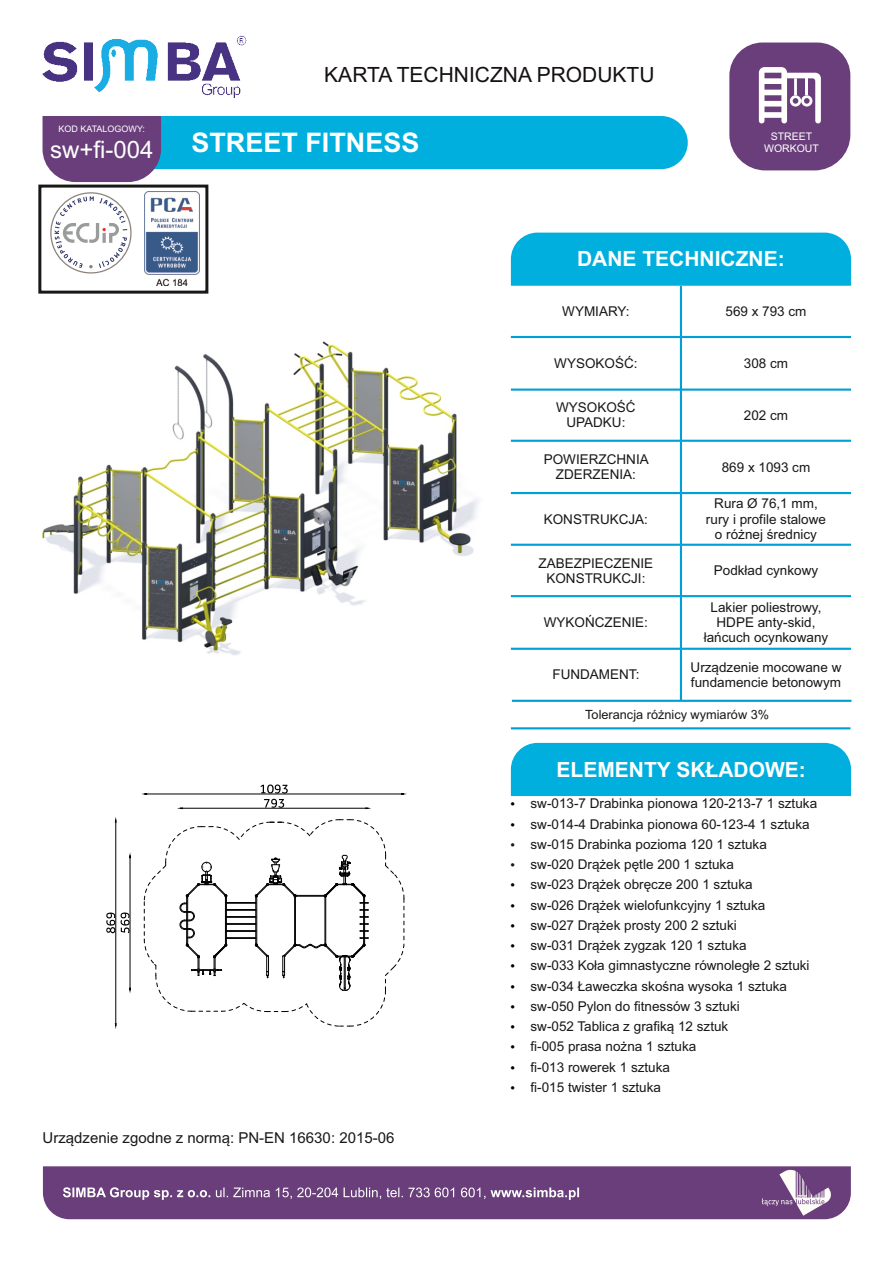
<style>
.page{position:relative;width:893px;height:1263px;background:#fff}
.page>*{position:absolute;margin:0;border:0;box-sizing:border-box;transform-origin:0 0}
.t1{font:700 27px "Arial";color:#fffffe}
.t2{font:24px "Arial";color:#fffffe}
.t3{font:700 21px "Arial";color:#fffffe}
.t4{font:21px "Arial";color:#141013}
.t5{font:15px "Arial";color:#181817}
.t6{font:13.5px/15.1px "Arial";color:#181817;text-align:center}
.t7{font:12.75px "Arial";color:#181817}
.t8{font:10.5px/11.7px "Arial";color:#fffffe;text-align:center}
.t9{font:9px "Arial";color:#fffffe}
</style>
<div class="page">
<div style="left:125px;top:116px;width:563px;height:53px;background:#00afde;border-radius:26px"></div>
<div style="left:43px;top:121px;width:118px;height:61px;background:#693e7b"></div>
<div style="left:511px;top:743px;width:340px;height:53px;background:#00afde"></div>
<div style="left:511px;top:233px;width:340px;height:53px;background:#00afde"></div>
<div style="left:729px;top:43px;width:121px;height:127px;background:#693e7b;border-radius:35px"></div>
<svg style="left:759px;top:67px;width:62px;height:56px"></svg>
<hr style="left:805px;top:78px;width:3px;height:17px;background:#fffffe">
<hr style="left:680px;top:286px;width:2px;height:414px;background:#009fd7">
<hr style="left:511px;top:648px;width:340px;height:2px;background:#009fd7">
<hr style="left:511px;top:595px;width:340px;height:2px;background:#009fd7">
<hr style="left:511px;top:544px;width:340px;height:2px;background:#009fd7">
<hr style="left:511px;top:492px;width:340px;height:2px;background:#009fd7">
<hr style="left:511px;top:440px;width:340px;height:2px;background:#009fd7">
<hr style="left:511px;top:388px;width:340px;height:3px;background:#009fd7">
<hr style="left:511px;top:336px;width:340px;height:2px;background:#009fd7">
<img style="left:42px;top:341px;width:437px;height:315px">
<hr style="left:182px;top:808px;width:184px;height:1px;background:#000">
<svg style="left:264px;top:799px;width:20px;height:9px"></svg>
<hr style="left:116px;top:822px;width:1px;height:202px;background:#000">
<svg style="left:106px;top:912px;width:9px;height:21px"></svg>
<hr style="left:130px;top:858px;width:1px;height:130px;background:#000">
<svg style="left:121px;top:912px;width:9px;height:21px"></svg>
<hr style="left:147px;top:794px;width:255px;height:1px;background:#000">
<svg style="left:260px;top:784px;width:28px;height:9px"></svg>
<svg style="left:144px;top:819px;width:261px;height:208px"></svg>
<svg style="left:43px;top:1166px;width:808px;height:53px;background:#734b84"></svg>
<div style="left:38px;top:185px;width:170px;height:109px;border:3px solid #181817"></div>
<svg style="left:50px;top:192px;width:82px;height:82px"></svg>
<img style="left:144px;top:192px;width:55px;height:93px">
<hr style="left:512px;top:700px;width:339px;height:2px;background:#009ed6">
<hr style="left:511px;top:727px;width:339px;height:2px;background:#009ed6">
<img style="left:42px;top:35px;width:205px;height:86px">
<p class="t9" style="left:58px;top:125px;width:88px">KOD KATALOGOWY:</p>
<h2 class="t2" style="left:50px;top:140px;width:105px">sw+fi-004</h2>
<h3 class="t4" style="left:324px;top:66px;width:332px">KARTA TECHNICZNA PRODUKTU</h3>
<h1 class="t1" style="left:191px;top:132px;width:230px">STREET FITNESS</h1>
<p class="t8" style="left:764px;top:131px;width:56px">STREET<br>WORKOUT</p>
<h3 class="t3" style="left:577px;top:251px;width:209px">DANE TECHNICZNE:</h3>
<p class="t6" style="left:562px;top:305px;width:69px">WYMIARY:</p>
<p class="t6" style="left:725px;top:305px;width:83px">569 x 793 cm</p>
<p class="t6" style="left:554px;top:357px;width:85px">WYSOKOŚĆ:</p>
<p class="t6" style="left:744px;top:357px;width:46px">308 cm</p>
<p class="t6" style="left:556px;top:401px;width:81px">WYSOKOŚĆ</p>
<p class="t6" style="left:566px;top:416px;width:61px">UPADKU:</p>
<p class="t6" style="left:744px;top:409px;width:46px">202 cm</p>
<p class="t6" style="left:544px;top:453px;width:107px">POWIERZCHNIA<br>ZDERZENIA:</p>
<p class="t6" style="left:722px;top:460px;width:90px">869 x 1093 cm</p>
<p class="t6" style="left:544px;top:512px;width:106px">KONSTRUKCJA:</p>
<p class="t6" style="left:706px;top:512px;width:122px">rury i profile stalowe o różnej średnicy</p>
<p class="t6" style="left:714px;top:497px;width:105px">Rura Ø 76,1 mm,</p>
<p class="t6" style="left:538px;top:556px;width:116px">ZABEZPIECZENIE<br>KONSTRUKCJI:</p>
<p class="t6" style="left:714px;top:564px;width:106px">Podkład cynkowy</p>
<p class="t6" style="left:544px;top:616px;width:106px">WYKOŃCZENIE:</p>
<p class="t6" style="left:716px;top:616px;width:101px">HDPE anty-skid,</p>
<p class="t6" style="left:711px;top:601px;width:112px">Lakier poliestrowy,</p>
<p class="t6" style="left:704px;top:631px;width:126px">łańcuch ocynkowany</p>
<p class="t6" style="left:552px;top:668px;width:89px">FUNDAMENT:</p>
<p class="t6" style="left:691px;top:661px;width:152px;text-align:left">Urządzenie mocowane w fundamencie betonowym</p>
<p class="t7" style="left:585px;top:710px;width:185px">Tolerancja różnicy wymiarów 3%</p>
<h3 class="t3" style="left:556px;top:761px;width:251px">ELEMENTY SKŁADOWE:</h3>
<p class="t6" style="left:530px;top:797px;width:288px">sw-013-7 Drabinka pionowa 120-213-7 1 sztuka</p>
<p class="t6" style="left:530px;top:838px;width:238px">sw-015 Drabinka pozioma 120 1 sztuka</p>
<p class="t6" style="left:530px;top:817px;width:281px">sw-014-4 Drabinka pionowa 60-123-4 1 sztuka</p>
<p class="t6" style="left:530px;top:858px;width:205px">sw-020 Drążek pętle 200 1 sztuka</p>
<p class="t6" style="left:530px;top:878px;width:224px">sw-023 Drążek obręcze 200 1 sztuka</p>
<p class="t6" style="left:530px;top:919px;width:208px">sw-027 Drążek prosty 200 2 sztuki</p>
<p class="t6" style="left:530px;top:898px;width:236px">sw-026 Drążek wielofunkcyjny 1 sztuka</p>
<p class="t6" style="left:530px;top:939px;width:218px">sw-031 Drążek zygzak 120 1 sztuka</p>
<p class="t6" style="left:530px;top:979px;width:258px">sw-034 Ławeczka skośna wysoka 1 sztuka</p>
<p class="t6" style="left:530px;top:959px;width:281px">sw-033 Koła gimnastyczne równoległe 2 sztuki</p>
<p class="t6" style="left:530px;top:1000px;width:211px">sw-050 Pylon do fitnessów 3 sztuki</p>
<p class="t6" style="left:530px;top:1020px;width:199px">sw-052 Tablica z grafiką 12 sztuk</p>
<p class="t6" style="left:530px;top:1060px;width:141px">fi-013 rowerek 1 sztuka</p>
<p class="t6" style="left:530px;top:1040px;width:167px">fi-005 prasa nożna 1 sztuka</p>
<p class="t6" style="left:530px;top:1081px;width:132px">fi-015 twister 1 sztuka</p>
<p class="t5" style="left:43px;top:1132px;width:353px">Urządzenie zgodne z normą: PN-EN 16630: 2015-06</p>
</div>
